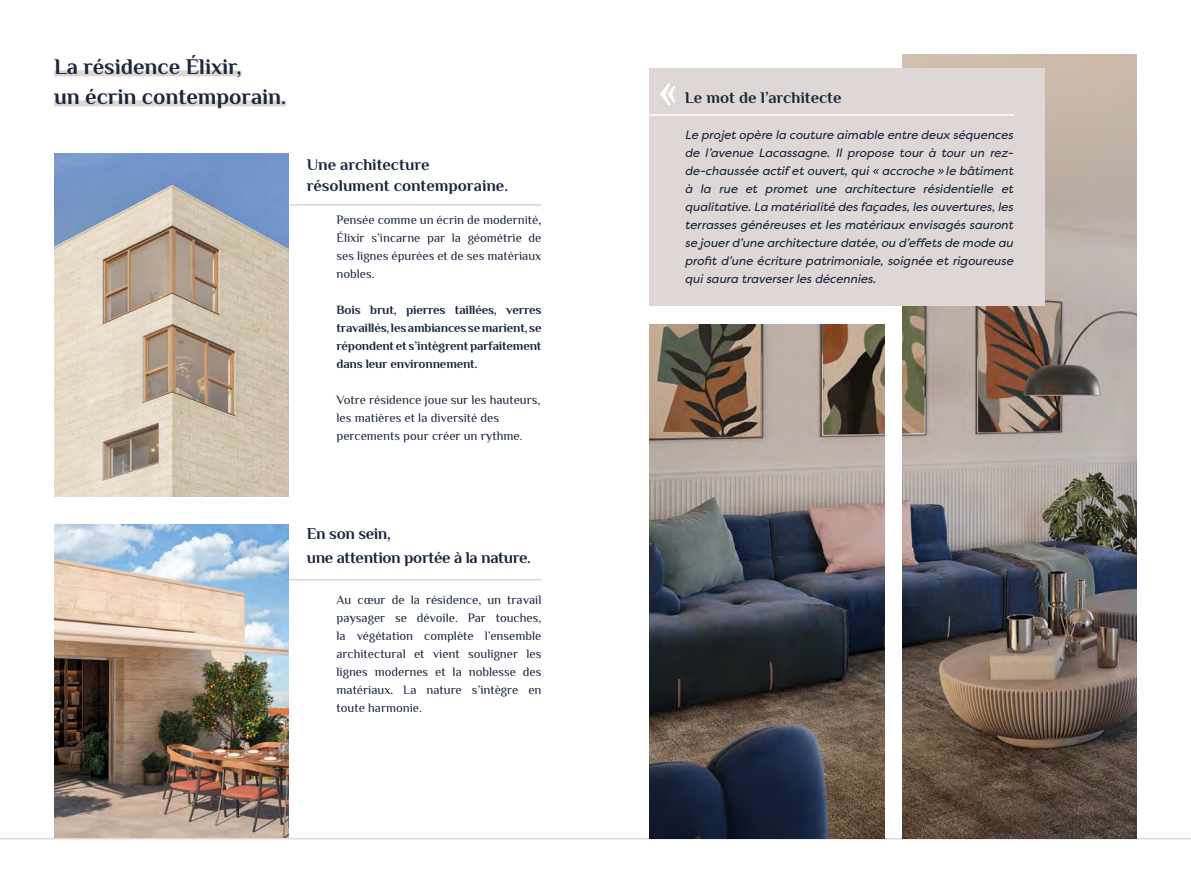
<style>
.page{position:relative;width:1191px;height:893px;background:#fff}
.page>*{position:absolute;margin:0;border:0;box-sizing:border-box;transform-origin:0 0}
.t1{font:55.95px "Philosopher";color:#fff}
.t2{font:700 22.5px/30px "Philosopher";color:#1a273d}
.t3{font:700 16.5px/21px "Philosopher";color:#1a273d}
.t4{font:700 16.5px/24px "Philosopher";letter-spacing:-.02em;color:#1a273d}
.t5{font:12.75px/18px "Philosopher";color:#1a273d;text-align:justify}
.t6{font:700 12.75px/18px "Philosopher";letter-spacing:-.01em;color:#1a273d;text-align:justify}
.t7{font:italic 12px/18px "Filson Pro";color:#1a273d;text-align:justify}
</style>
<div class="page">
<img style="left:54px;top:154px;width:235px;height:342px">
<hr style="left:289px;top:204px;width:252px;height:2px;background:#dfd6d6">
<hr style="left:289px;top:579px;width:252px;height:1px;background:#dfd6d6">
<div style="left:54px;top:70px;width:188px;height:6px;background:#dfd6d6"></div>
<div style="left:54px;top:100px;width:232px;height:6px;background:#dfd6d6"></div>
<img style="left:54px;top:524px;width:235px;height:314px">
<hr style="left:0;top:838px;width:1191px;height:1px;background:#dfd6d6">
<img style="left:902px;top:54px;width:235px;height:785px">
<img style="left:649px;top:324px;width:235px;height:515px">
<div style="left:649px;top:68px;width:395px;height:238px;background:#dfd6d6"></div>
<hr style="left:608px;top:114px;width:406px;height:2px;background:#fff">
<h2 class="t2" style="left:54px;top:52px;width:234px">La résidence Élixir,<br>un écrin contemporain.</h2>
<h3 class="t3" style="left:307px;top:154px;width:203px">Une architecture résolument contemporaine.</h3>
<p class="t5" style="left:336px;top:210px;width:206px">Pensée comme un écrin de modernité, Élixir s’incarne par la géométrie de ses lignes épurées et de ses matériaux nobles.</p>
<p class="t6" style="left:336px;top:300px;width:206px">Bois brut, pierres taillées, verres travaillés, les ambiances se marient, se répondent et s’intègrent parfaitement dans leur environnement.</p>
<p class="t5" style="left:336px;top:390px;width:205px;text-align:left">Votre résidence joue sur les hauteurs, les matières et la diversité des percements pour créer un rythme.</p>
<h3 class="t4" style="left:307px;top:522px;width:226px">En son sein,<br>une attention portée à la nature.</h3>
<p class="t5" style="left:336px;top:591px;width:206px">Au cœur de la résidence, un travail paysager se dévoile. Par touches, la végétation complète l’ensemble architectural et vient souligner les lignes modernes et la noblesse des matériaux. La nature s’intègre en toute harmonie.</p>
<h1 class="t1" style="left:658px;top:52px;width:22px">«</h1>
<h3 class="t3" style="left:685px;top:87px;width:158px">Le mot de l’architecte</h3>
<p class="t7" style="left:685px;top:125px;width:330px">Le projet opère la couture aimable entre deux séquences de l’avenue Lacassagne. Il propose tour à tour un rez&shy;de-chaussée actif et ouvert, qui « accroche » le bâtiment à la rue et promet une architecture résidentielle et qualitative. La matérialité des façades, les ouvertures, les terrasses généreuses et les matériaux envisagés sauront se jouer d’une architecture datée, ou d’effets de mode au profit d’une écriture patrimoniale, soignée et rigoureuse qui saura traverser les décennies.</p>
</div>
